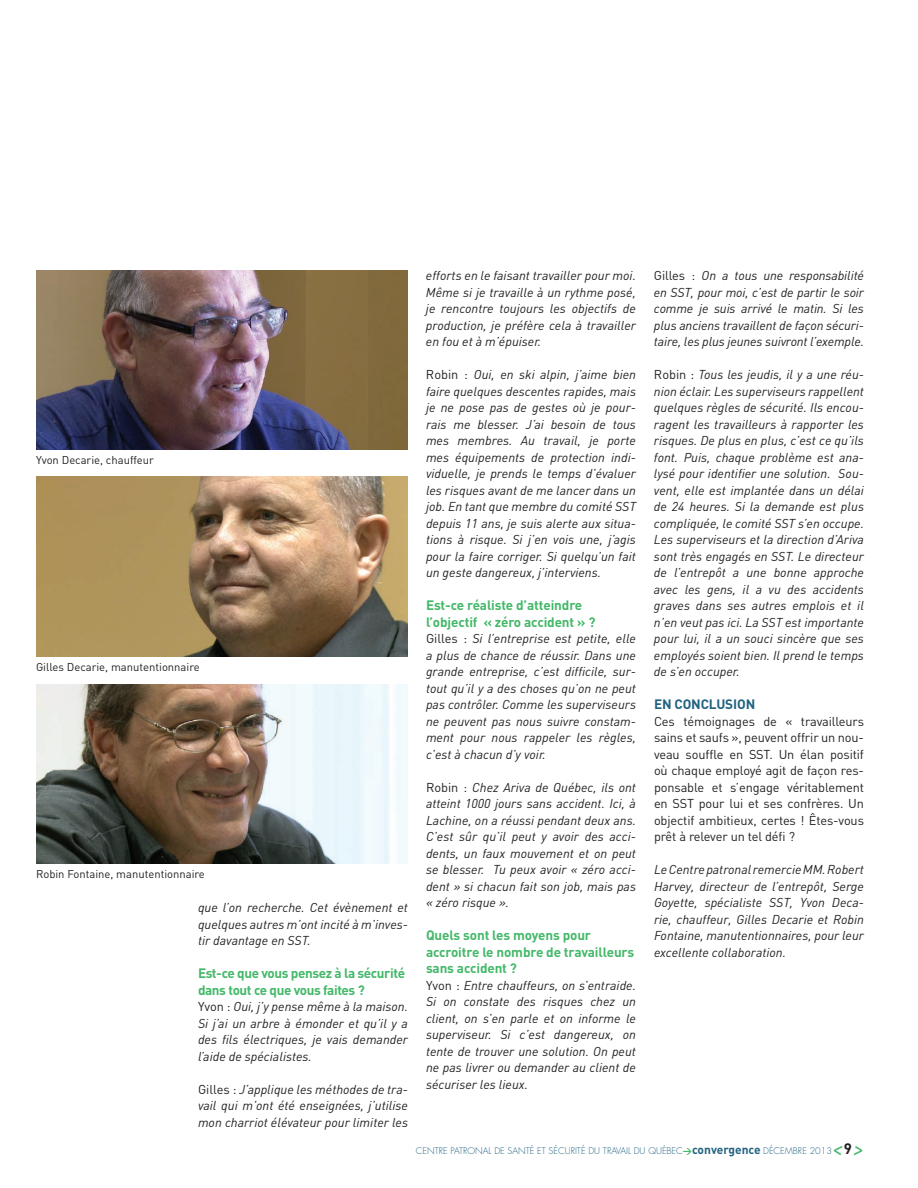
<style>
.page{position:relative;width:918px;height:1188px;background:#fff}
.page>*{position:absolute;margin:0;border:0;box-sizing:border-box;transform-origin:0 0}
.t1{font:italic 24px "DIN";color:#44b869}
.t2{font:700 13.5px/16.5px "DIN";letter-spacing:-.01em;color:#44b869}
.t3{font:700 13.5px/16.5px "DIN";letter-spacing:-.03em;color:#44b869}
.t4{font:700 13.5px "DIN";letter-spacing:-.01em;color:#216380}
.t5{font:italic 12.75px/16.5px "DIN";color:#231f20;text-align:justify}
.t6{font:12.75px/16.5px "DIN";letter-spacing:-.01em;color:#231f20;text-align:justify}
.t7{font:11.25px "DIN";color:#231f20}
.t8{font:300 9px "Futura";color:#216380}
.s1{font-style:normal}
.s2{font-family:"DIN";font-weight:700;color:#44b869}
.s3{font-family:"DIN";font-weight:700;font-size:12px}
.s4{font-weight:700;font-style:normal;font-size:15px;color:#231f20}
</style>
<div class="page">
<img style="left:36px;top:270px;width:372px;height:180px">
<img style="left:36px;top:684px;width:372px;height:180px">
<img style="left:36px;top:477px;width:372px;height:180px">
<p class="t7" style="left:36px;top:453px;width:119px">Yvon Decarie, chauffeur</p>
<p class="t7" style="left:36px;top:660px;width:165px">Gilles Decarie, manutentionnaire</p>
<p class="t7" style="left:36px;top:867px;width:170px">Robin Fontaine, manutentionnaire</p>
<p class="t5" style="left:198px;top:899px;width:212px">que l’on recherche. Cet évènement et quelques autres m’ont incité à m’inves&shy;tir davantage en SST.</p>
<p class="t3" style="left:198px;top:964px;width:209px">Est-ce que vous pensez à la sécurité dans tout ce que vous faites ?</p>
<p class="t5" style="left:198px;top:998px;width:212px"><span class="s1">Yvon :</span> Oui, j’y pense même à la maison.<br>Si j’ai un arbre à émonder et qu’il y a des fils électriques, je vais demander l’aide de spécialistes.</p>
<p class="t5" style="left:198px;top:1081px;width:212px"><span class="s1">Gilles :</span> J’applique les méthodes de tra&shy;vail qui m’ont été enseignées, j’utilise mon charriot élévateur pour limiter les</p>
<p class="t5" style="left:426px;top:267px;width:212px">efforts en le faisant travailler pour moi.<br>Même si je travaille à un rythme posé, je rencontre toujours les objectifs de production, je préfère cela à travailler en fou et à m’épuiser.</p>
<p class="t5" style="left:426px;top:366px;width:212px"><span class="s1">Robin :</span> Oui, en ski alpin, j’aime bien faire quelques descentes rapides, mais je ne pose pas de gestes où je pour&shy;rais me blesser. J’ai besoin de tous mes membres. Au travail, je porte mes équipements de protection indi&shy;viduelle, je prends le temps d’évaluer les risques avant de me lancer dans un job. En tant que membre du comité SST depuis 11 ans, je suis alerte aux situa&shy;tions à risque. Si j’en vois une, j’agis pour la faire corriger. Si quelqu’un fait un geste dangereux, j’interviens.</p>
<p class="t2" style="left:426px;top:597px;width:171px">Est-ce réaliste d’atteindre l’objectif « zéro accident » ?</p>
<p class="t5" style="left:426px;top:630px;width:212px"><span class="s1">Gilles :</span> Si l’entreprise est petite, elle a plus de chance de réussir. Dans une grande entreprise, c’est difficile, sur&shy;tout qu’il y a des choses qu’on ne peut pas contrôler. Comme les superviseurs ne peuvent pas nous suivre constam&shy;ment pour nous rappeler les règles, c’est à chacun d’y voir.</p>
<p class="t5" style="left:426px;top:779px;width:212px"><span class="s1">Robin :</span> Chez Ariva de Québec, ils ont atteint 1000 jours sans accident. Ici, à Lachine, on a réussi pendant deux ans.<br>C’est sûr qu’il peut y avoir des acci&shy;dents, un faux mouvement et on peut se blesser. Tu peux avoir « zéro acci&shy;dent » si chacun fait son job, mais pas « zéro risque ».</p>
<p class="t2" style="left:426px;top:927px;width:210px">Quels sont les moyens pour accroitre le nombre de travailleurs sans accident ?</p>
<p class="t5" style="left:426px;top:977px;width:212px"><span class="s1">Yvon :</span> Entre chauffeurs, on s’entraide.<br>Si on constate des risques chez un client, on s’en parle et on informe le superviseur. Si c’est dangereux, on tente de trouver une solution. On peut ne pas livrer ou demander au client de sécuriser les lieux.</p>
<p class="t5" style="left:654px;top:267px;width:212px"><span class="s1">Gilles :</span> On a tous une responsabilité en SST, pour moi, c’est de partir le soir comme je suis arrivé le matin. Si les plus anciens travaillent de façon sécuri&shy;taire, les plus jeunes suivront l’exemple.</p>
<p class="t5" style="left:654px;top:366px;width:212px"><span class="s1">Robin :</span> Tous les jeudis, il y a une réu&shy;nion éclair. Les superviseurs rappellent quelques règles de sécurité. Ils encou&shy;ragent les travailleurs à rapporter les risques. De plus en plus, c’est ce qu’ils font. Puis, chaque problème est ana&shy;lysé pour identifier une solution. Sou&shy;vent, elle est implantée dans un délai de 24 heures. Si la demande est plus compliquée, le comité SST s’en occupe.<br>Les superviseurs et la direction d’Ariva sont très engagés en SST. Le directeur de l’entrepôt a une bonne approche avec les gens, il a vu des accidents graves dans ses autres emplois et il n’en veut pas ici. La SST est importante pour lui, il a un souci sincère que ses employés soient bien. Il prend le temps de s’en occuper.</p>
<p class="t4" style="left:654px;top:696px;width:103px">En conclusion</p>
<p class="t6" style="left:654px;top:713px;width:212px">Ces témoignages de « travailleurs sains et saufs », peuvent offrir un nou&shy;veau souffle en SST. Un élan positif où chaque employé agit de façon res&shy;ponsable et s’engage véritablement en SST pour lui et ses confrères. Un objectif ambitieux, certes ! Êtes-vous prêt à relever un tel défi ?</p>
<p class="t5" style="left:654px;top:861px;width:212px">Le Centre patronal remercie MM. Robert Harvey, directeur de l’entrepôt, Serge Goyette, spécialiste SST, Yvon Deca&shy;rie, chauffeur, Gilles Decarie et Robin Fontaine, manutentionnaires, pour leur excellente collaboration.</p>
<p class="t8" style="left:416px;top:1144px;width:418px">CENTRE PATRONAL DE SANTÉ ET SÉCURITÉ DU TRAVAIL DU QUÉBEC<span class="s2">&gt;</span><span class="s3">convergence</span> DÉCEMBRE 2013</p>
<h1 class="t1" style="left:832px;top:1133px;width:33px">&lt;<span class="s4">9</span>&gt;</h1>
</div>
